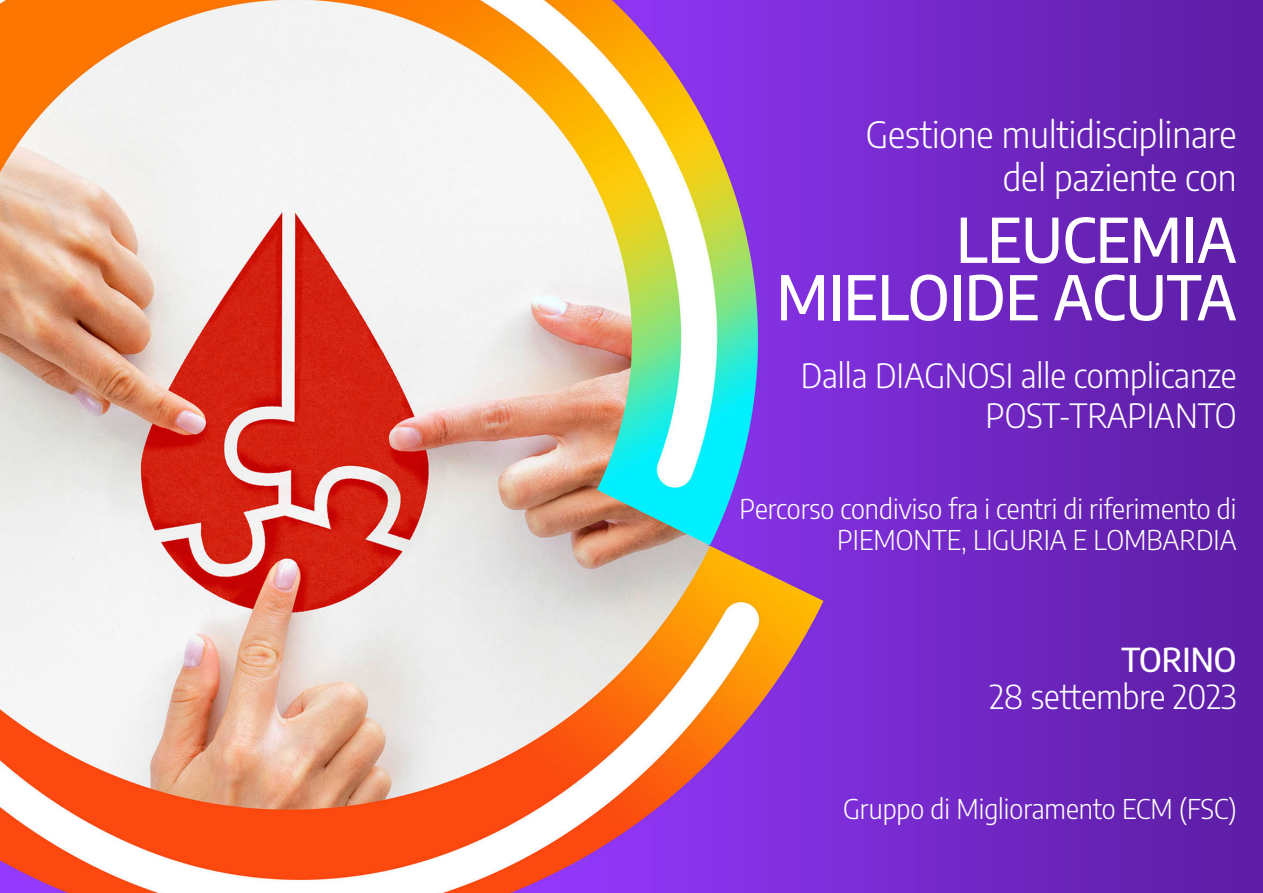
<style>
.page{position:relative;width:1263px;height:893px;background:#fff}
.page>*{position:absolute;margin:0;border:0;box-sizing:border-box;transform-origin:0 0}
.t1{font:500 semi-condensed 61.2px "Encode Sans";color:#fff}
.t2{font:300 semi-condensed 36.3px "Encode Sans";color:#fff}
.t3{font:300 semi-condensed 33.45px/40.2px "Encode Sans";color:#fff;text-align:right}
.t4{font:300 semi-condensed 33.15px "Encode Sans";letter-spacing:-.005em;color:#fff}
.t5{font:500 semi-condensed 33.15px "Encode Sans";color:#fff}
.t6{font:300 semi-condensed 27.3px/30.3px "Encode Sans";color:#fff;text-align:right}
</style>
<div class="page">
<img style="left:0;top:0;width:1263px;height:893px">
<p class="t2" style="left:866px;top:109px;width:372px">Gestione multidisciplinare</p>
<p class="t2" style="left:1003px;top:153px;width:235px">del paziente con</p>
<p class="t1" style="left:956px;top:197px;width:282px">LEUCEMIA</p>
<p class="t1" style="left:776px;top:254px;width:462px">MIELOIDE ACUTA</p>
<p class="t3" style="left:801px;top:354px;width:437px">Dalla DIAGNOSI alle complicanze<br>POST-TRAPIANTO</p>
<p class="t6" style="left:740px;top:493px;width:498px">Percorso condiviso fra i centri di riferimento di<br>PIEMONTE, LIGURIA E LOMBARDIA</p>
<p class="t5" style="left:1121px;top:636px;width:117px">TORINO</p>
<p class="t4" style="left:989px;top:673px;width:248px">28 settembre 2023</p>
<p class="t6" style="left:843px;top:792px;width:395px">Gruppo di Miglioramento ECM (FSC)</p>
</div>
